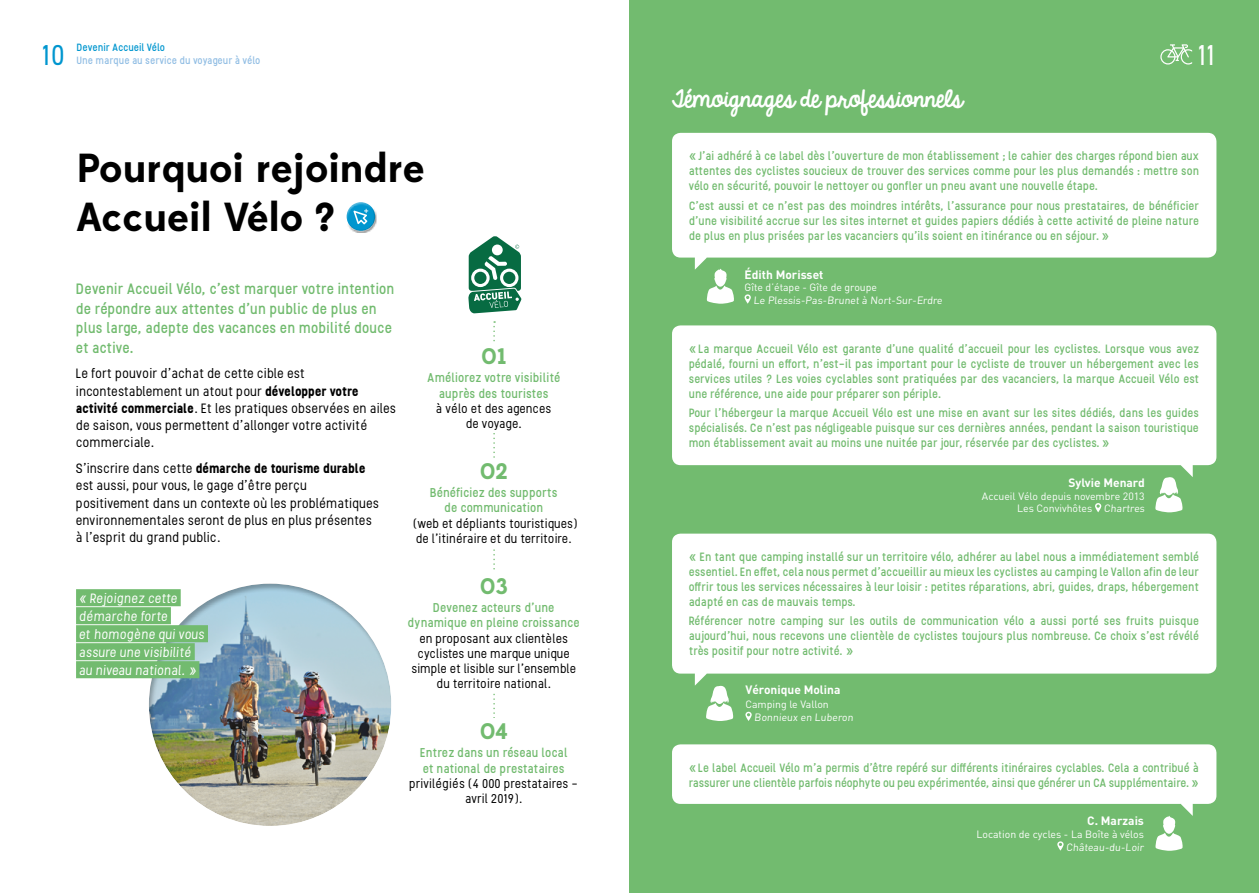
<style>
.page{position:relative;width:1259px;height:893px;background:#fff}
.page>*{position:absolute;margin:0;border:0;box-sizing:border-box;transform-origin:0 0}
.t1{font:700 40.5px/48.6px "Edmondsans";color:#000}
.t2{font:28.5px "Stellar";color:#0096cf}
.t3{font:28.5px "Stellar";color:#fff}
.t4{font:700 22.5px "Edmondsans";color:#72bb6f}
.t5{font:21px "KG Always A Good Time";color:#fff}
.t6{font:500 15px/19.5px "Stellar";letter-spacing:-.01em;color:#72bb6f}
.t7{font:13.5px/17.2px "Stellar";letter-spacing:-.005em;color:#000}
.t8{font:13.5px/18px "Stellar";color:#fff}
.t9{font:12.75px/15.3px "Stellar";color:#000;text-align:center}
.t10{font:500 12.75px/15.3px "Stellar";letter-spacing:-.01em;color:#72bb6f;text-align:center}
.t11{font:500 12px/15px "Stellar";letter-spacing:-.01em;color:#72bb6f;text-align:justify}
.t12{font:700 12px "DIN";color:#fff}
.t13{font:10.5px/12.6px "DIN";color:#fff}
.t14{font:500 10.5px "Stellar";letter-spacing:-.01em;color:#92bee4}
.t15{font:500 10.5px "Stellar";letter-spacing:-.01em;color:#0096cf}
.s1{font-weight:700}
</style>
<div class="page">
<svg style="left:468px;top:236px;width:53px;height:78px"></svg>
<div style="left:629px;top:0;width:630px;height:893px;background:#72bb6f"></div>
<svg style="left:493px;top:321px;width:2px;height:397px"></svg>
<div style="left:451px;top:573px;width:85px;height:25px;background:#fff"></div>
<div style="left:400px;top:598px;width:187px;height:95px;background:#fff"></div>
<div style="left:451px;top:343px;width:85px;height:25px;background:#fff"></div>
<div style="left:400px;top:368px;width:187px;height:64px;background:#fff"></div>
<div style="left:451px;top:458px;width:85px;height:25px;background:#fff"></div>
<div style="left:394px;top:483px;width:200px;height:64px;background:#fff"></div>
<div style="left:672px;top:133px;width:544px;height:125px;background:#fff;border-radius:9px"></div>
<svg style="left:744px;top:294px;width:7px;height:10px"></svg>
<svg style="left:695px;top:257px;width:39px;height:47px"></svg>
<svg style="left:1160px;top:44px;width:32px;height:21px"></svg>
<svg style="left:1095px;top:503px;width:6px;height:9px"></svg>
<svg style="left:1155px;top:465px;width:37px;height:47px"></svg>
<div style="left:672px;top:744px;width:544px;height:60px;background:#fff;border-radius:9px"></div>
<div style="left:672px;top:534px;width:544px;height:140px;background:#fff;border-radius:9px"></div>
<svg style="left:745px;top:712px;width:6px;height:9px"></svg>
<svg style="left:695px;top:673px;width:38px;height:48px"></svg>
<div style="left:672px;top:325px;width:544px;height:140px;background:#fff;border-radius:9px"></div>
<svg style="left:1155px;top:803px;width:37px;height:48px"></svg>
<svg style="left:1057px;top:841px;width:6px;height:10px"></svg>
<div style="left:136px;top:572px;width:269px;height:255px;background:#000;opacity:.3"></div>
<div style="left:76px;top:589px;width:105px;height:17px;background:#72bb6f"></div>
<div style="left:76px;top:607px;width:95px;height:17px;background:#72bb6f"></div>
<div style="left:76px;top:625px;width:132px;height:17px;background:#72bb6f"></div>
<div style="left:76px;top:643px;width:119px;height:17px;background:#72bb6f"></div>
<div style="left:76px;top:661px;width:123px;height:17px;background:#72bb6f"></div>
<div style="left:345px;top:201px;width:31px;height:22px;background:#fff;opacity:.4"></div>
<div style="left:345px;top:207px;width:32px;height:26px;background:#000;opacity:.4"></div>
<svg style="left:353px;top:209px;width:15px;height:15px"></svg>
<h2 class="t2" style="left:42px;top:38px;width:25px">10</h2>
<p class="t15" style="left:77px;top:41px;width:90px">Devenir Accueil Vélo</p>
<p class="t14" style="left:77px;top:54px;width:185px">Une marque au service du voyageur à vélo</p>
<h1 class="t1" style="left:77px;top:145px;width:350px">Pourquoi rejoindre<br>Accueil Vélo ?</h1>
<p class="t6" style="left:76px;top:279px;width:320px">Devenir Accueil Vélo, c’est marquer votre intention de répondre aux attentes d’un public de plus en plus large, adepte des vacances en mobilité douce et active.</p>
<p class="t7" style="left:76px;top:365px;width:322px">Le fort pouvoir d’achat de cette cible est incontestablement un atout pour <span class="s1">développer votre activité commerciale</span>. Et les pratiques observées en ailes de saison, vous permettent d’allonger votre activité commerciale.</p>
<p class="t7" style="left:76px;top:460px;width:305px">S’inscrire dans cette <span class="s1">démarche de tourisme durable </span>est aussi, pour vous, le gage d’être perçu positivement dans un contexte où les problématiques environnementales seront de plus en plus présentes à l’esprit du grand public.</p>
<h3 class="t4" style="left:481px;top:343px;width:26px">01</h3>
<p class="t10" style="left:427px;top:370px;width:135px">Améliorez votre visibilité auprès des touristes</p>
<p class="t9" style="left:436px;top:401px;width:117px">à vélo et des agences de voyage.</p>
<h3 class="t4" style="left:480px;top:457px;width:30px">02</h3>
<p class="t10" style="left:430px;top:485px;width:129px">Bénéficiez des supports de communication</p>
<p class="t9" style="left:413px;top:516px;width:166px;text-align:left">(web et dépliants touristiques) de l’itinéraire et du territoire.</p>
<p class="t8" style="left:79px;top:589px;width:129px">«Rejoignez cette démarche forte<br>et homogène qui vous assure une visibilité au niveau national.»</p>
<h3 class="t4" style="left:480px;top:572px;width:29px">03</h3>
<p class="t10" style="left:408px;top:600px;width:174px">Devenez acteurs d’une dynamique en pleine croissance</p>
<p class="t9" style="left:412px;top:630px;width:166px">en proposant aux clientèles cyclistes une marque unique simple et lisible sur l’ensemble du territoire national.</p>
<h3 class="t4" style="left:480px;top:718px;width:29px">04</h3>
<p class="t10" style="left:420px;top:745px;width:149px;text-align:left">Entrez dans un réseau local et national de prestataires</p>
<p class="t9" style="left:409px;top:776px;width:171px">privilégiés (4 000 prestataires - avril 2019).</p>
<h2 class="t3" style="left:1198px;top:38px;width:19px">11</h2>
<h3 class="t5" style="left:672px;top:83px;width:292px">Témoignages de professionnels</h3>
<p class="t11" style="left:689px;top:149px;width:512px">«J’ai adhéré à ce label dès l’ouverture de mon établissement ; le cahier des charges répond bien aux attentes des cyclistes soucieux de trouver des services comme pour les plus demandés : mettre son vélo en sécurité, pouvoir le nettoyer ou gonfler un pneu avant une nouvelle étape.</p>
<p class="t11" style="left:689px;top:198px;width:512px">C’est aussi et ce n’est pas des moindres intérêts, l’assurance pour nous prestataires, de bénéficier d’une visibilité accrue sur les sites internet et guides papiers dédiés à cette activité de pleine nature de plus en plus prisées par les vacanciers qu’ils soient en itinérance ou en séjour.»</p>
<p class="t12" style="left:744px;top:266px;width:80px">Édith Morisset</p>
<p class="t13" style="left:753px;top:281px;width:191px;text-indent:-9px">Gîte d’étape - Gîte de groupe<br>Le Plessis-Pas-Brunet à Nort-Sur-Erdre</p>
<p class="t11" style="left:689px;top:341px;width:512px">«La marque Accueil Vélo est garante d’une qualité d’accueil pour les cyclistes. Lorsque vous avez pédalé, fourni un effort, n’est-il pas important pour le cycliste de trouver un hébergement avec les services utiles ? Les voies cyclables sont pratiquées par des vacanciers, la marque Accueil Vélo est une référence, une aide pour préparer son périple.</p>
<p class="t11" style="left:689px;top:405px;width:512px">Pour l’hébergeur la marque Accueil Vélo est une mise en avant sur les sites dédiés, dans les guides spécialisés. Ce n’est pas négligeable puisque sur ces dernières années, pendant la saison touristique mon établissement avait au moins une nuitée par jour, réservée par des cyclistes.»</p>
<p class="t12" style="left:1068px;top:475px;width:78px">Sylvie Menard</p>
<p class="t13" style="left:982px;top:489px;width:165px;text-align:right">Accueil Vélo depuis novembre 2013<br>Les Convivhôtes Chartres</p>
<p class="t11" style="left:689px;top:549px;width:512px">« En tant que camping installé sur un territoire vélo, adhérer au label nous a immédiatement semblé essentiel. En effet, cela nous permet d’accueillir au mieux les cyclistes au camping le Vallon afin de leur offrir tous les services nécessaires à leur loisir : petites réparations, abri, guides, draps, hébergement adapté en cas de mauvais temps.</p>
<p class="t11" style="left:689px;top:614px;width:512px">Référencer notre camping sur les outils de communication vélo a aussi porté ses fruits puisque aujourd’hui, nous recevons une clientèle de cyclistes toujours plus nombreuse. Ce choix s’est révélé très positif pour notre activité. »</p>
<p class="t12" style="left:745px;top:682px;width:97px">Véronique Molina</p>
<p class="t13" style="left:754px;top:698px;width:102px;text-indent:-9px">Camping le Vallon<br>Bonnieux en Luberon</p>
<p class="t11" style="left:689px;top:760px;width:512px">«Le label Accueil Vélo m’a permis d’être repéré sur différents itinéraires cyclables. Cela a contribué à rassurer une clientèle parfois néophyte ou peu expérimentée, ainsi que générer un CA supplémentaire.»</p>
<p class="t12" style="left:1087px;top:813px;width:58px">C. Marzais</p>
<p class="t13" style="left:976px;top:828px;width:170px;text-align:right">Location de cycles - La Boîte à vélos<br>Château-du-Loir</p>
</div>
